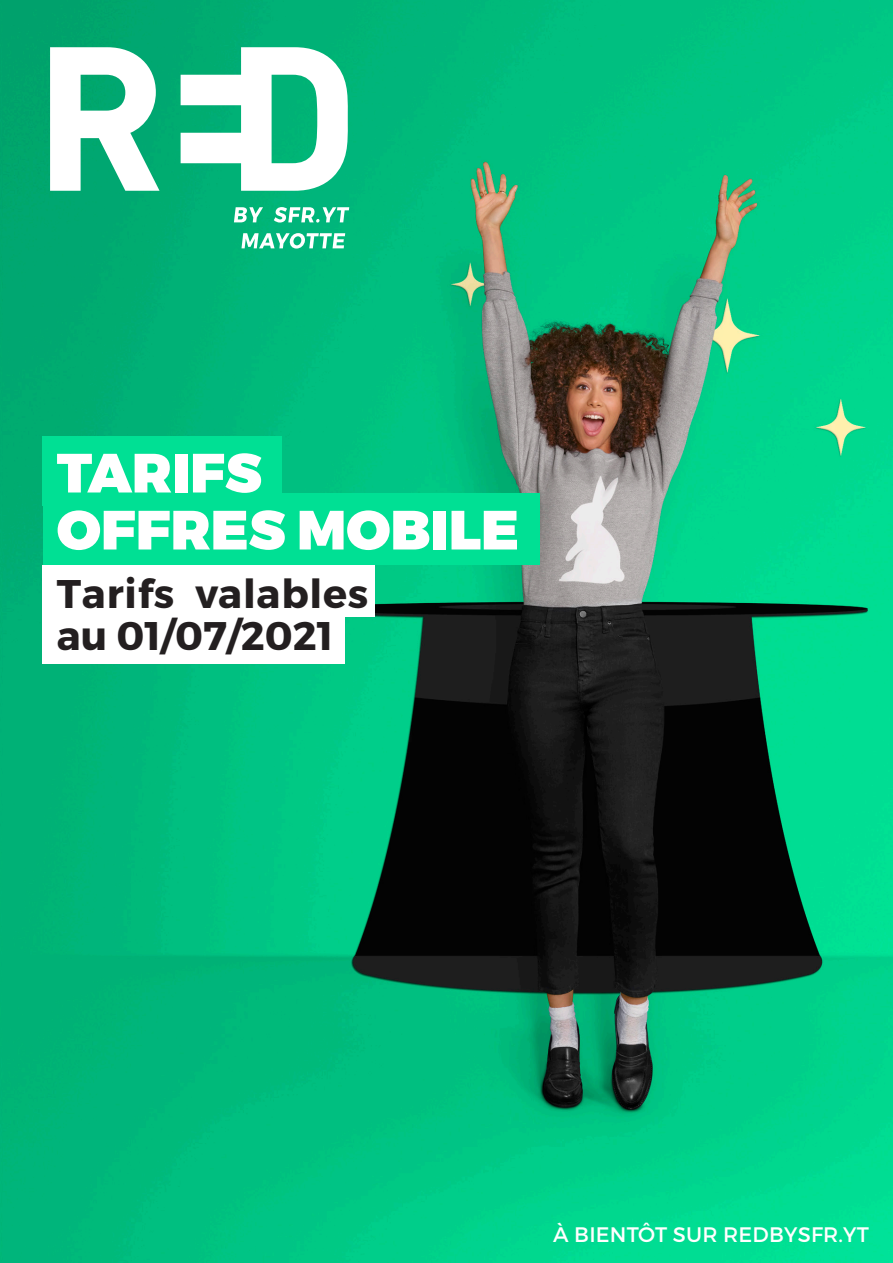
<style>
.page{position:relative;width:893px;height:1263px;background:#fff}
.page>*{position:absolute;margin:0;border:0;box-sizing:border-box;transform-origin:0 0}
.t1{font:900 55.2px "Montserrat";color:#fff}
.t2{font:700 39.9px "Montserrat";letter-spacing:.02em;color:#231f20}
.t3{font:700 39.9px "Montserrat";color:#231f20}
.t4{font:21px "Montserrat";letter-spacing:.01em;color:#fff}
</style>
<div class="page">
<img style="left:0;top:0;width:893px;height:1263px">
<svg style="left:181px;top:47px;width:167px;height:144px"></svg>
<svg style="left:50px;top:47px;width:110px;height:144px"></svg>
<svg style="left:234px;top:207px;width:29px;height:15px"></svg>
<svg style="left:274px;top:207px;width:75px;height:16px"></svg>
<svg style="left:241px;top:233px;width:104px;height:16px"></svg>
<div style="left:43px;top:436px;width:239px;height:69px;background:#00e094"></div>
<div style="left:43px;top:493px;width:496px;height:72px;background:#00e094"></div>
<div style="left:43px;top:565px;width:332px;height:51px;background:#fff"></div>
<div style="left:43px;top:612px;width:302px;height:51px;background:#fff"></div>
<p class="t1" style="left:57px;top:438px;width:206px">TARIFS</p>
<p class="t1" style="left:57px;top:495px;width:464px">OFFRES MOBILE</p>
<p class="t2" style="left:57px;top:569px;width:313px">Tarifs valables</p>
<p class="t3" style="left:57px;top:611px;width:278px">au 01/07/2021</p>
<p class="t4" style="left:553px;top:1222px;width:317px">À BIENTÔT SUR REDBYSFR.YT</p>
</div>
